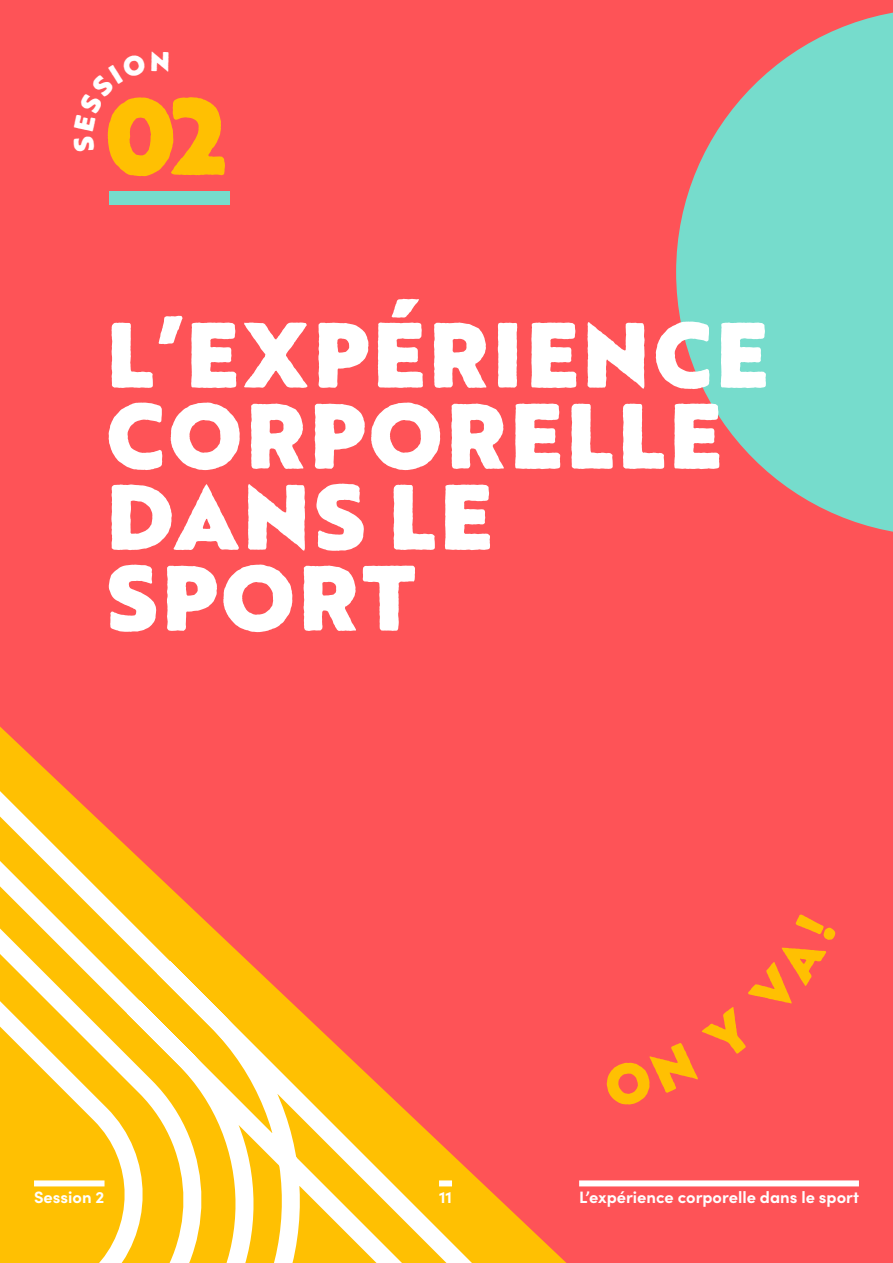
<style>
.page{position:relative;width:893px;height:1263px;background:#fe5357}
.page>*{position:absolute;margin:0;border:0;box-sizing:border-box;transform-origin:0 0}
.t1{font:900 105.45px "Brother 1816 Printed";color:#ffc002}
.t2{font:900 90px/81px "Brother 1816 Printed";letter-spacing:.04em;color:#fff}
.t3{font:700 16.5px "Sofia Pro";color:#fff}
</style>
<div class="page">
<svg style="left:0;top:726px;width:566px;height:537px"></svg>
<svg style="left:676px;top:12px;width:217px;height:520px;fill:#76dccc"></svg>
<div style="left:34px;top:1180px;width:71px;height:6px;background:#fff"></div>
<div style="left:439px;top:1180px;width:13px;height:6px;background:#fff"></div>
<div style="left:579px;top:1180px;width:280px;height:6px;background:#fff"></div>
<div style="left:109px;top:191px;width:121px;height:14px;background:#76dccc"></div>
<h1 class="t1" style="left:105px;top:55px;width:123px">02</h1>
<h2 class="t2" style="left:106px;top:312px;width:663px">L’EXPÉRIENCE<br>CORPORELLE<br>DANS LE<br>SPORT</h2>
<p class="t3" style="left:34px;top:1185px;width:72px">Session 2</p>
<p class="t3" style="left:439px;top:1185px;width:14px">11</p>
<p class="t3" style="left:579px;top:1185px;width:281px">L’expérience corporelle dans le sport</p>
</div>
